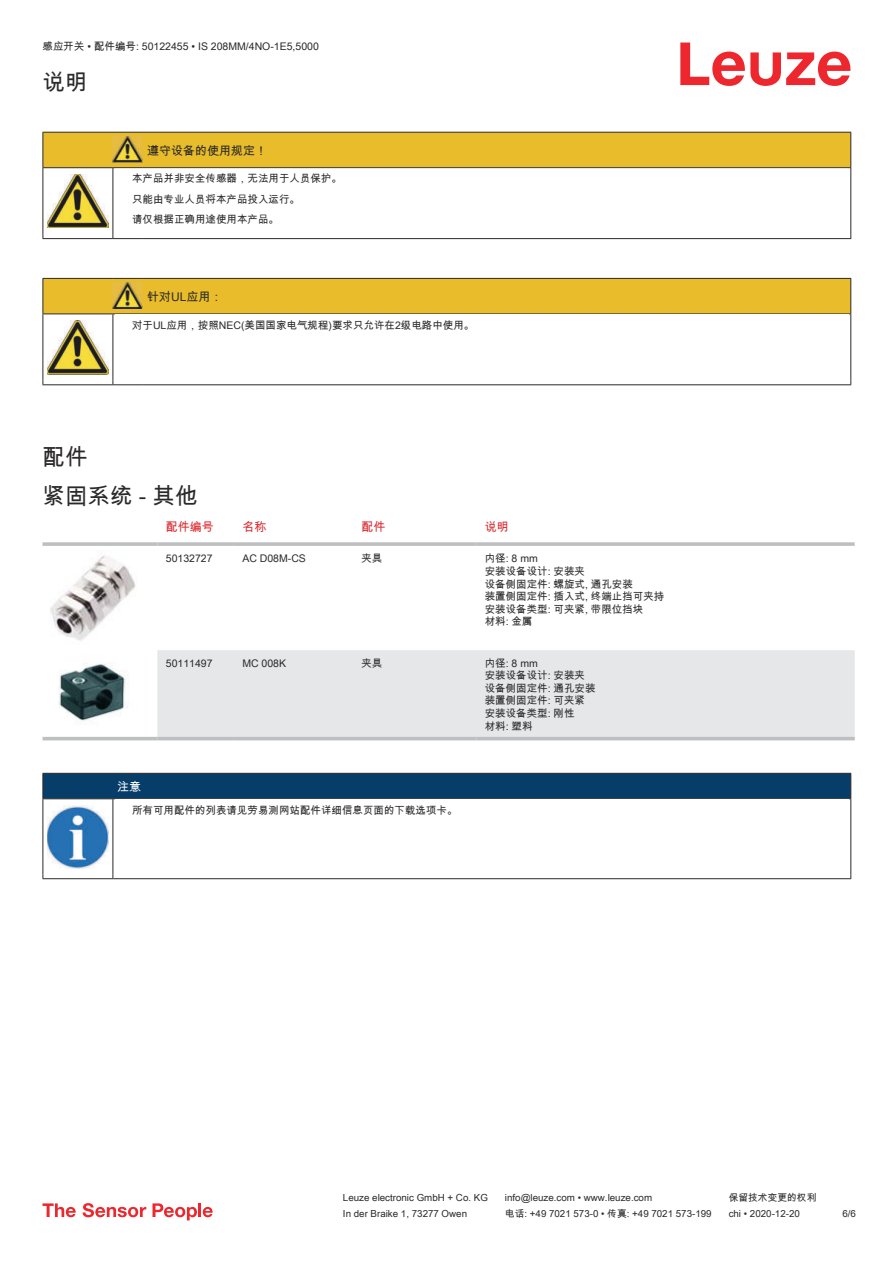
<style>
.page{position:relative;width:893px;height:1263px;background:#fff}
.page>*{position:absolute;margin:0;border:0;box-sizing:border-box;transform-origin:0 0}
.t1{font:22.5px/38.7px "Arial Unicode MS";color:#2b292a}
.t2{font:12px "Arial Unicode MS";color:#2b292a}
.t3{font:12px "Arial Unicode MS";color:#db2a30}
.t4{font:12px "Arial Unicode MS";color:#fff}
.t5{font:10.5px/12.6px "Arial Unicode MS";color:#2b292a}
.t6{font:9.75px "Arial Unicode MS";color:#2b292a}
</style>
<div class="page">
<svg style="left:680px;top:43px;width:170px;height:43px"></svg>
<svg style="left:43px;top:740px;width:812px;height:1px"></svg>
<div style="left:157px;top:650px;width:698px;height:87px;background:#e6e7e9"></div>
<svg style="left:43px;top:542px;width:114px;height:4px"></svg>
<svg style="left:157px;top:542px;width:77px;height:4px"></svg>
<svg style="left:234px;top:542px;width:119px;height:4px"></svg>
<svg style="left:353px;top:542px;width:123px;height:4px"></svg>
<svg style="left:476px;top:542px;width:379px;height:4px;background:#c3c5c7"></svg>
<hr style="left:43px;top:737px;width:114px;height:3px;background:#bdbfc1">
<hr style="left:157px;top:737px;width:77px;height:3px;background:#bdbfc1">
<hr style="left:234px;top:737px;width:119px;height:3px;background:#bdbfc1">
<hr style="left:353px;top:737px;width:123px;height:3px;background:#bdbfc1">
<hr style="left:476px;top:737px;width:379px;height:3px;background:#bdbfc1">
<img style="left:50px;top:555px;width:86px;height:86px">
<img style="left:58px;top:662px;width:70px;height:60px">
<div style="left:43px;top:773px;width:808px;height:26px;background:#063d69"></div>
<hr style="left:113px;top:798px;width:738px;height:1px;background:#2b292a">
<hr style="left:43px;top:799px;width:1px;height:75px;background:#2b292a">
<hr style="left:113px;top:799px;width:1px;height:75px;background:#2b292a">
<hr style="left:850px;top:799px;width:1px;height:75px;background:#2b292a">
<hr style="left:43px;top:878px;width:70px;height:1px;background:#2b292a">
<hr style="left:113px;top:878px;width:738px;height:1px;background:#2b292a">
<img style="left:47px;top:805px;width:61px;height:63px">
<svg style="left:43px;top:1203px;width:33px;height:14px"></svg>
<svg style="left:83px;top:1203px;width:63px;height:14px"></svg>
<svg style="left:153px;top:1203px;width:44px;height:17px"></svg>
<hr style="left:198px;top:1203px;width:3px;height:14px;background:#ed272d">
<svg style="left:203px;top:1207px;width:10px;height:10px"></svg>
<hr style="left:43px;top:238px;width:70px;height:1px;background:#2b292a">
<hr style="left:113px;top:238px;width:30px;height:1px;background:#2b292a">
<hr style="left:143px;top:238px;width:708px;height:1px;background:#2b292a">
<svg style="left:43px;top:132px;width:808px;height:106px"></svg>
<div style="left:44px;top:279px;width:806px;height:34px;background:#e8bc2a"></div>
<hr style="left:43px;top:278px;width:70px;height:1px;background:#2b292a">
<hr style="left:43px;top:279px;width:1px;height:34px;background:#2b292a">
<hr style="left:43px;top:313px;width:70px;height:1px;background:#2b292a">
<hr style="left:113px;top:278px;width:30px;height:1px;background:#2b292a">
<hr style="left:113px;top:313px;width:30px;height:1px;background:#2b292a">
<hr style="left:143px;top:278px;width:708px;height:1px;background:#2b292a">
<hr style="left:850px;top:279px;width:1px;height:34px;background:#2b292a">
<hr style="left:143px;top:313px;width:708px;height:1px;background:#2b292a">
<hr style="left:43px;top:314px;width:1px;height:66px;background:#2b292a">
<hr style="left:113px;top:314px;width:1px;height:66px;background:#2b292a">
<hr style="left:850px;top:314px;width:1px;height:66px;background:#2b292a">
<hr style="left:43px;top:384px;width:70px;height:1px;background:#2b292a">
<hr style="left:113px;top:384px;width:30px;height:1px;background:#2b292a">
<hr style="left:143px;top:384px;width:708px;height:1px;background:#2b292a">
<img style="left:113px;top:283px;width:30px;height:26px">
<img style="left:47px;top:320px;width:61px;height:54px">
<p class="t5" style="left:43px;top:40px;width:278px">感应开关 • 配件编号: 50122455 • IS 208MM/4NO-1E5,5000</p>
<h1 class="t1" style="left:43px;top:62px;width:46px">说明</h1>
<p class="t2" style="left:147px;top:142px;width:121px">遵守设备的使用规定！</p>
<p class="t5" style="left:132px;top:168px;width:211px;line-height:20.2px">本产品并非安全传感器，无法用于人员保护。只能由专业人员将本产品投入运行。<br>请仅根据正确用途使用本产品。</p>
<p class="t2" style="left:147px;top:288px;width:77px">针对UL应用：</p>
<p class="t5" style="left:132px;top:318px;width:344px">对于UL应用，按照NEC(美国国家电气规程)要求只允许在2级电路中使用。</p>
<h1 class="t1" style="left:43px;top:437px;width:157px">配件<br>紧固系统 - 其他</h1>
<p class="t3" style="left:166px;top:518px;width:49px">配件编号</p>
<p class="t3" style="left:242px;top:518px;width:25px">名称</p>
<p class="t3" style="left:361px;top:518px;width:25px">配件</p>
<p class="t3" style="left:485px;top:518px;width:25px">说明</p>
<p class="t5" style="left:166px;top:552px;width:48px">50132727</p>
<p class="t5" style="left:242px;top:552px;width:65px">AC D08M-CS</p>
<p class="t5" style="left:361px;top:552px;width:22px">夹具</p>
<p class="t5" style="left:485px;top:552px;width:181px">内径: 8 mm<br>安装设备设计: 安装夹<br>设备侧固定件: 螺旋式, 通孔安装<br>装置侧固定件: 插入式, 终端止挡可夹持安装设备类型: 可夹紧, 带限位挡块<br>材料: 金属</p>
<p class="t5" style="left:166px;top:656px;width:48px">50111497</p>
<p class="t5" style="left:242px;top:656px;width:45px">MC 008K</p>
<p class="t5" style="left:361px;top:656px;width:22px">夹具</p>
<p class="t5" style="left:485px;top:656px;width:112px">内径: 8 mm<br>安装设备设计: 安装夹设备侧固定件: 通孔安装装置侧固定件: 可夹紧安装设备类型: 刚性<br>材料: 塑料</p>
<p class="t4" style="left:117px;top:778px;width:25px">注意</p>
<p class="t5" style="left:132px;top:803px;width:327px">所有可用配件的列表请见劳易测网站配件详细信息页面的下载选项卡。</p>
<p class="t6" style="left:343px;top:1191px;width:146px">Leuze electronic GmbH + Co. KG</p>
<p class="t6" style="left:505px;top:1191px;width:149px">info@leuze.com • www.leuze.com</p>
<p class="t6" style="left:729px;top:1191px;width:89px">保留技术变更的权利</p>
<p class="t6" style="left:343px;top:1206px;width:126px">In der Braike 1, 73277 Owen</p>
<p class="t6" style="left:505px;top:1206px;width:208px">电话: +49 7021 573-0 • 传真: +49 7021 573-199</p>
<p class="t6" style="left:729px;top:1206px;width:73px">chi • 2020-12-20</p>
<p class="t6" style="left:842px;top:1206px;width:15px">6 /6</p>
</div>
